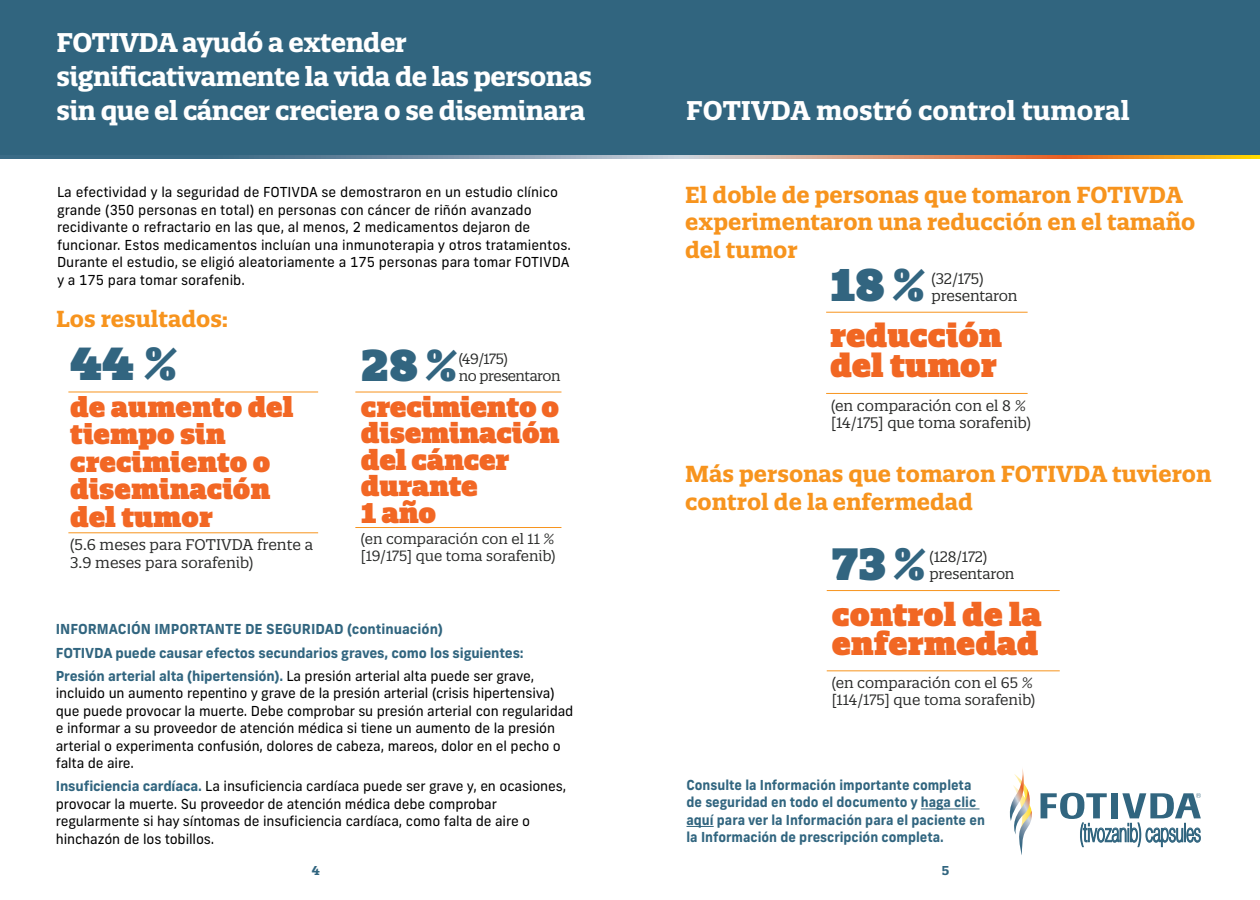
<style>
.page{position:relative;width:1260px;height:900px;background:#fff}
.page>*{position:absolute;margin:0;border:0;box-sizing:border-box;transform-origin:0 0}
.t1{font:900 45px "Quatro Slab";color:#326580}
.t2{font:900 44.5px "Quatro Slab";color:#326580}
.t3{font:900 44px "Quatro Slab";color:#326580}
.t4{font:900 43.25px "Quatro Slab";color:#326580}
.t5{font:900 32.12px/29.9px "Quatro Slab";color:#f16723}
.t6{font:900 31.75px/29.2px "Quatro Slab";color:#f16723}
.t7{font:900 27.62px/26.5px "Quatro Slab";letter-spacing:-.01em;color:#f26724}
.t8{font:900 27.5px/27.5px "Quatro Slab";color:#f26724}
.t9{font:700 26.25px/33.8px "Quatro Slab";letter-spacing:-.02em;color:#fff}
.t10{font:700 26.25px "Quatro Slab";color:#fff}
.t11{font:300 25.88px "Helvetica Neue";color:#31657f;scale:.56 1}
.t12{font:700 22.5px/27.5px "Quatro Slab";color:#f7941e}
.t13{font:15px/17.5px "Quatro Slab";color:#2a2b2a}
.t14{font:14.88px/17.2px "Quatro Slab";color:#2a2b2a}
.t15{font:14.62px/17.1px "Quatro Slab";color:#2a2b2a}
.t16{font:14.38px/16.9px "Quatro Slab";color:#2a2b2a}
.t17{font:14.38px "Quatro Slab";letter-spacing:-.03em;color:#2a2b2a}
.t18{font:13.75px/17.5px "New Frank";letter-spacing:-.01em;color:#000}
.t19{font:700 13.75px/23.1px "New Frank";color:#31657f}
.t20{font:700 13.75px/17.5px "New Frank";color:#31657f;scale:.95 1}
.t21{font:700 12.5px "Quatro Slab";color:#31657f}
.s1{font-weight:400;color:#000}
.s2{font-weight:700;color:#31657f}
</style>
<div class="page">
<svg style="left:1009px;top:768px;width:23px;height:87px"></svg>
<svg style="left:1041px;top:793px;width:160px;height:54px"></svg>
<hr style="left:921px;top:809px;width:59px;height:1px;background:#31657f">
<svg style="left:687px;top:826px;width:27px;height:1px"></svg>
<div style="left:0;top:0;width:1260px;height:157px;background:#31657f"></div>
<svg style="left:0;top:155px;width:1260px;height:4px"></svg>
<hr style="left:355px;top:392px;width:206px;height:1px;background:#f7941e">
<hr style="left:355px;top:527px;width:206px;height:1px;background:#f7941e">
<hr style="left:68px;top:392px;width:250px;height:1px;background:#f7941e">
<hr style="left:68px;top:532px;width:250px;height:1px;background:#f7941e">
<hr style="left:826px;top:312px;width:202px;height:1px;background:#f7941e">
<hr style="left:826px;top:393px;width:202px;height:1px;background:#f7941e">
<hr style="left:827px;top:590px;width:233px;height:1px;background:#f7941e">
<hr style="left:827px;top:671px;width:233px;height:1px;background:#f7941e">
<h3 class="t9" style="left:57px;top:26px;width:537px">FOTIVDA ayudó a extender significativamente la vida de las personas sin que el cáncer creciera o se diseminara</h3>
<h3 class="t10" style="left:686px;top:94px;width:445px">FOTIVDA mostró control tumoral</h3>
<p class="t18" style="left:57px;top:183px;width:515px">La efectividad y la seguridad de FOTIVDA se demostraron en un estudio clínico grande (350 personas en total) en personas con cáncer de riñón avanzado recidivante o refractario en las que, al menos, 2 medicamentos dejaron de funcionar. Estos medicamentos incluían una inmunoterapia y otros tratamientos.<br>Durante el estudio, se eligió aleatoriamente a 175 personas para tomar FOTIVDA y a 175 para tomar sorafenib.</p>
<h3 class="t12" style="left:685px;top:181px;width:512px">El doble de personas que tomaron FOTIVDA experimentaron una reducción en el tamaño del tumor</h3>
<h3 class="t12" style="left:56px;top:305px;width:174px">Los resultados:</h3>
<h2 class="t2" style="left:830px;top:257px;width:97px">18%</h2>
<p class="t14" style="left:932px;top:270px;width:54px">(32/175)</p>
<p class="t14" style="left:932px;top:287px;width:88px">presentaron</p>
<h3 class="t5" style="left:830px;top:320px;width:173px">reducción del tumor</h3>
<h1 class="t1" style="left:70px;top:336px;width:109px">44 %</h1>
<h3 class="t4" style="left:361px;top:338px;width:99px">28%</h3>
<p class="t16" style="left:459px;top:350px;width:51px">(49/175)</p>
<p class="t17" style="left:459px;top:367px;width:103px">no presentaron</p>
<h3 class="t8" style="left:70px;top:393px;width:225px">de aumento del tiempo sin crecimiento o diseminación del tumor</h3>
<p class="t13" style="left:70px;top:536px;width:244px">(5.6 meses para FOTIVDA frente a<br>3.9 meses para sorafenib)</p>
<h3 class="t7" style="left:361px;top:393px;width:200px">crecimiento o diseminación del cáncer durante<br>1 año</h3>
<p class="t16" style="left:361px;top:531px;width:196px">(en comparación con el 11 % [19/175] que toma sorafenib)</p>
<p class="t19" style="left:56px;top:618px;width:480px">INFORMACIÓN IMPORTANTE DE SEGURIDAD (continuación)<br>FOTIVDA puede causar efectos secundarios graves, como los siguientes:<br>Presión arterial alta (hipertensión). <span class="s1">La presión arterial alta puede ser grave,</span></p>
<p class="t18" style="left:56px;top:684px;width:519px">incluido un aumento repentino y grave de la presión arterial (crisis hipertensiva) que puede provocar la muerte. Debe comprobar su presión arterial con regularidad e informar a su proveedor de atención médica si tiene un aumento de la presión arterial o experimenta confusión, dolores de cabeza, mareos, dolor en el pecho o falta de aire.</p>
<p class="t18" style="left:56px;top:778px;width:512px"><span class="s2">Insuficiencia cardíaca.</span> La insuficiencia cardíaca puede ser grave y, en ocasiones, provocar la muerte. Su proveedor de atención médica debe comprobar regularmente si hay síntomas de insuficiencia cardíaca, como falta de aire o hinchazón de los tobillos.</p>
<p class="t14" style="left:831px;top:397px;width:201px">(en comparación con el 8 % [14/175] que toma sorafenib)</p>
<h3 class="t12" style="left:685px;top:460px;width:528px">Más personas que tomaron FOTIVDA tuvieron control de la enfermedad</h3>
<h3 class="t3" style="left:832px;top:536px;width:96px">73%</h3>
<p class="t15" style="left:929px;top:548px;width:59px">(128/172)</p>
<p class="t15" style="left:929px;top:566px;width:87px">presentaron</p>
<h3 class="t6" style="left:832px;top:600px;width:211px">control de la enfermedad</h3>
<p class="t15" style="left:832px;top:674px;width:205px">(en comparación con el 65 % [114/175] que toma sorafenib)</p>
<p class="t20" style="left:687px;top:776px;width:316px">Consulte la Información importante completa de seguridad en todo el documento y haga clic aquí para ver la Información para el paciente en la Información de prescripción completa.</p>
<h3 class="t11" style="left:1080px;top:812px;width:218px">(tivozanib) capsules</h3>
<p class="t21" style="left:312px;top:863px;width:10px">4</p>
<p class="t21" style="left:942px;top:863px;width:9px">5</p>
</div>
